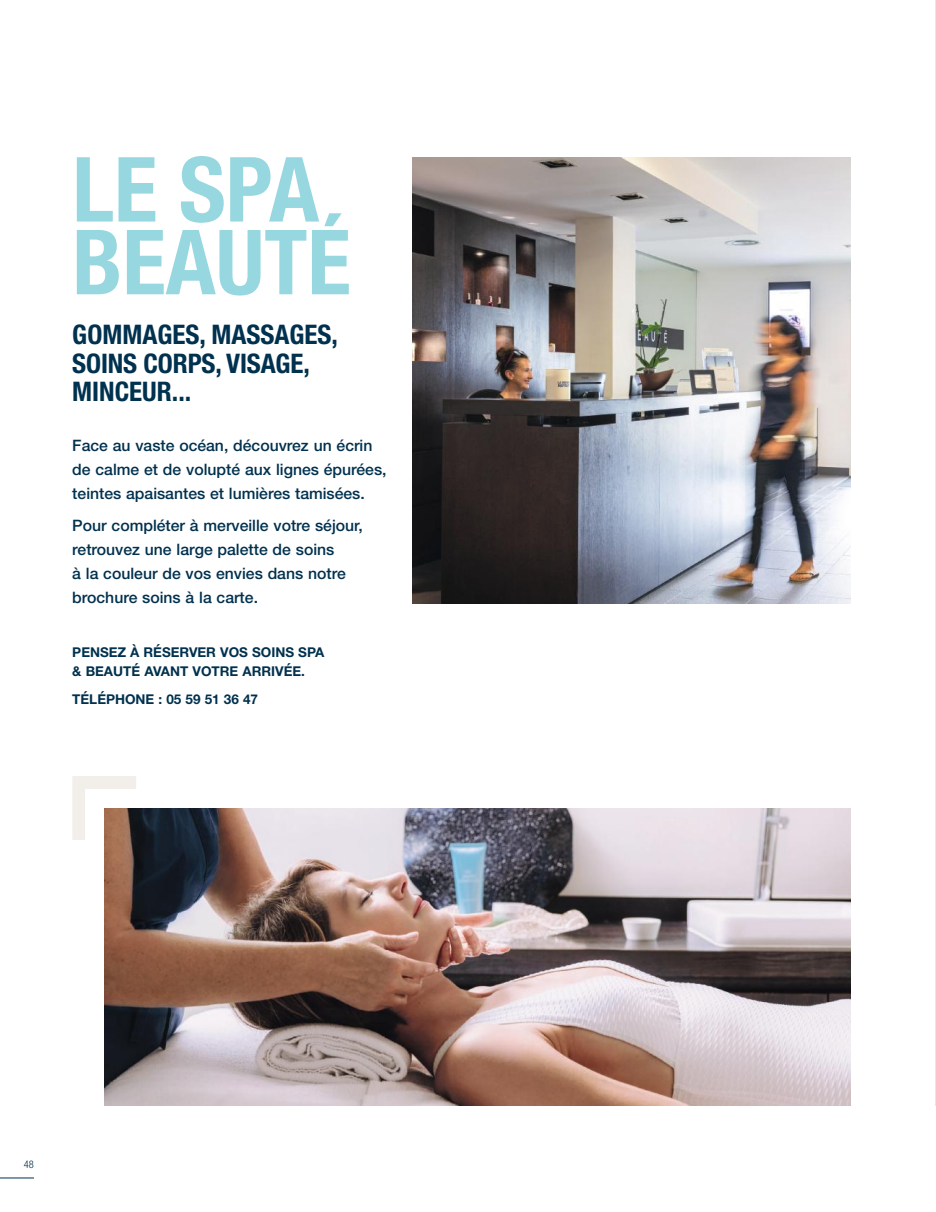
<style>
.page{position:relative;width:936px;height:1212px;background:#fff}
.page>*{position:absolute;margin:0;border:0;box-sizing:border-box;transform-origin:0 0}
.t1{font:700 condensed 90px/72.8px "Helvetica Neue";color:#97d7df}
.t2{font:700 condensed 27px/28.5px "Helvetica Neue";color:#00314e}
.t3{font:500 15.75px/24px "Helvetica Neue";color:#00314e}
.t4{font:700 13.5px/19.5px "Helvetica Neue";color:#00314e}
.t5{font:300 condensed 10.5px "Helvetica Neue";color:#00314e}
</style>
<div class="page">
<hr style="left:0;top:1177px;width:34px;height:1px;background:#00314e">
<svg style="left:72px;top:776px;width:64px;height:64px"></svg>
<img style="left:104px;top:808px;width:746px;height:298px">
<img style="left:412px;top:157px;width:438px;height:447px">
<h1 class="t1" style="left:72px;top:161px;width:280px">LE SPA<br>BEAUTÉ</h1>
<h2 class="t2" style="left:72px;top:323px;width:267px">GOMMAGES, MASSAGES,<br>SOINS CORPS, VISAGE,<br>MINCEUR...</h2>
<p class="t3" style="left:72px;top:435px;width:316px">Face au vaste océan, découvrez un écrin de calme et de volupté aux lignes épurées, teintes apaisantes et lumières tamisées.</p>
<p class="t3" style="left:72px;top:515px;width:292px">Pour compléter à merveille votre séjour, retrouvez une large palette de soins<br>à la couleur de vos envies dans notre brochure soins à la carte.</p>
<p class="t4" style="left:72px;top:643px;width:253px">PENSEZ À RÉSERVER VOS SOINS SPA &amp; BEAUTÉ AVANT VOTRE ARRIVÉE.</p>
<p class="t4" style="left:72px;top:691px;width:187px">TÉLÉPHONE : 05 59 51 36 47</p>
<p class="t5" style="left:24px;top:1161px;width:12px">48</p>
</div>
